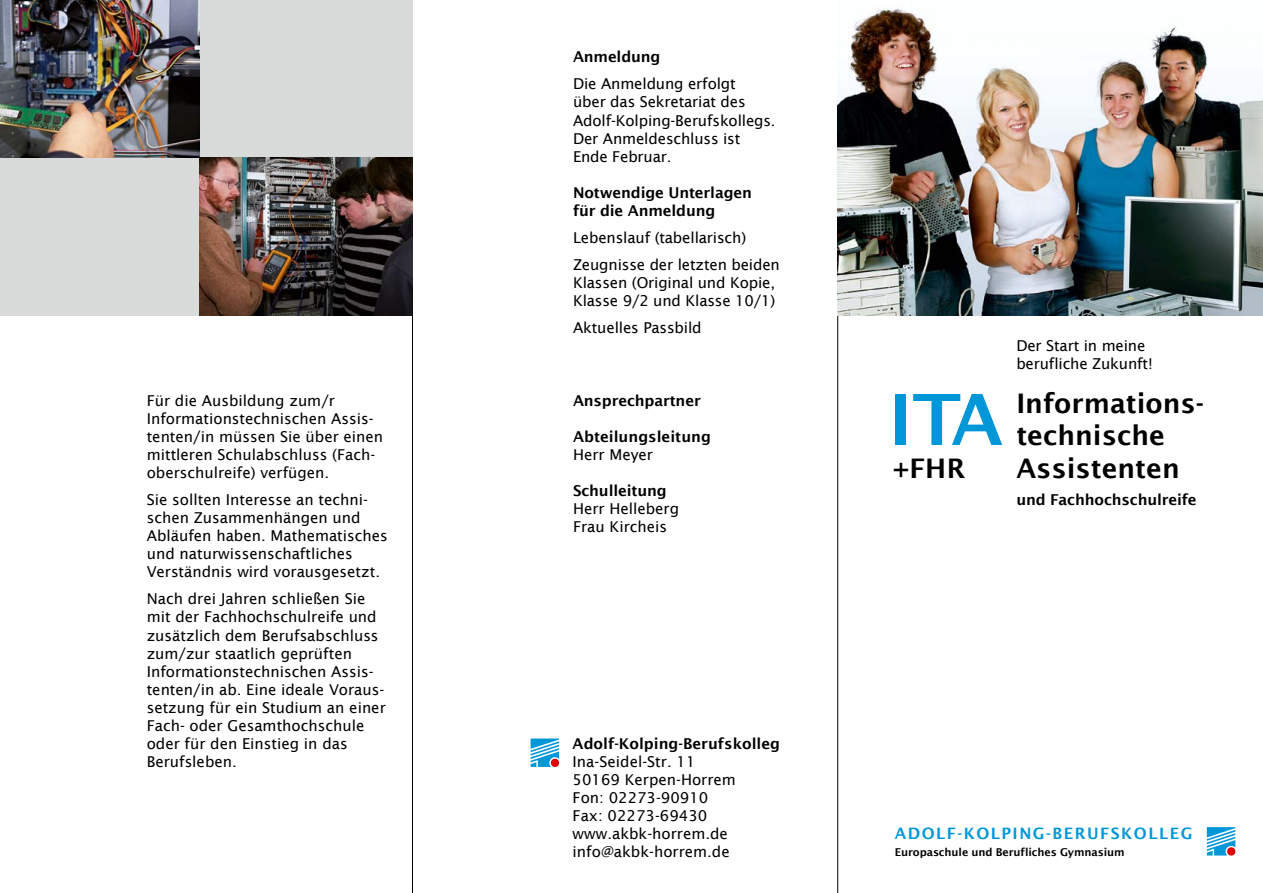
<style>
.page{position:relative;width:1263px;height:893px;background:#fff}
.page>*{position:absolute;margin:0;border:0;box-sizing:border-box;transform-origin:0 0}
.t1{font:600 70.5px "Lucida Sans";color:#0097d8}
.t2{font:600 27px/32.4px "Lucida Sans";color:#000}
.t3{font:600 15.75px "Lucida Sans";letter-spacing:.095em;color:#0097d8}
.t4{font:15px/18px "Lucida Sans";color:#000}
.t5{font:600 15px/18px "Lucida Sans";letter-spacing:-.01em;color:#000}
.t6{font:600 10.8px "Lucida Sans";letter-spacing:-.01em;color:#000}
</style>
<div class="page">
<svg style="left:1207px;top:827px;width:28px;height:29px"></svg>
<hr style="left:412px;top:1px;width:1px;height:892px;background:#000">
<hr style="left:837px;top:1px;width:1px;height:892px;background:#000">
<div style="left:0;top:0;width:412px;height:315px;background:#d9dada"></div>
<img style="left:200px;top:158px;width:212px;height:157px">
<img style="left:0;top:0;width:200px;height:158px">
<img style="left:838px;top:8px;width:425px;height:307px">
<svg style="left:531px;top:738px;width:28px;height:29px"></svg>
<p class="t4" style="left:147px;top:391px;width:238px">Für die Ausbildung zum/r<br>Informationstechnischen Assis&shy;tenten/in müssen Sie über einen mittleren Schulabschluss (Fach&shy;oberschulreife) verfügen.</p>
<p class="t4" style="left:147px;top:490px;width:243px">Sie sollten Interesse an techni&shy;schen Zusammenhängen und<br>Abläufen haben. Mathematisches und naturwissenschaftliches<br>Verständnis wird vorausgesetzt.</p>
<p class="t4" style="left:147px;top:590px;width:241px">Nach drei Jahren schließen Sie mit der Fachhochschulreife und zusätzlich dem Berufsabschluss zum/zur staatlich geprüften<br>Informationstechnischen Assis&shy;tenten/in ab. Eine ideale Voraus&shy;setzung für ein Studium an einer<br>Fach- oder Gesamthochschule oder für den Einstieg in das<br>Berufsleben.</p>
<p class="t5" style="left:573px;top:48px;width:89px">Anmeldung</p>
<p class="t4" style="left:573px;top:75px;width:204px">Die Anmeldung erfolgt<br>über das Sekretariat des<br>Adolf-Kolping-Berufskollegs.<br>Der Anmeldeschluss ist<br>Ende Februar.</p>
<p class="t5" style="left:573px;top:183px;width:180px">Notwendige Unterlagen für die Anmeldung</p>
<p class="t4" style="left:573px;top:224px;width:208px;line-height:27.2px">Lebenslauf (tabellarisch)<br>Zeugnisse der letzten beiden</p>
<p class="t4" style="left:573px;top:274px;width:204px">Klassen (Original und Kopie,<br>Klasse 9/2 und Klasse 10/1)</p>
<p class="t4" style="left:573px;top:319px;width:130px">Aktuelles Passbild</p>
<p class="t5" style="left:573px;top:391px;width:129px">Ansprechpartner</p>
<p class="t5" style="left:573px;top:427px;width:139px">Abteilungsleitung</p>
<p class="t4" style="left:573px;top:445px;width:81px">Herr Meyer</p>
<p class="t5" style="left:573px;top:482px;width:95px">Schulleitung</p>
<p class="t4" style="left:573px;top:500px;width:108px">Herr Helleberg<br>Frau Kircheis</p>
<p class="t5" style="left:573px;top:735px;width:209px">Adolf-Kolping-Berufskolleg</p>
<p class="t4" style="left:573px;top:753px;width:165px">Ina-Seidel-Str. 11<br>50169 Kerpen-Horrem<br>Fon: 02273-90910<br>Fax: 02273-69430 www.akbk-horrem.de info@akbk-horrem.de</p>
<h1 class="t1" style="left:889px;top:379px;width:115px">ITA</h1>
<h2 class="t2" style="left:892px;top:452px;width:74px">+FHR</h2>
<p class="t4" style="left:1016px;top:337px;width:138px">Der Start in meine berufliche Zukunft!</p>
<h2 class="t2" style="left:1016px;top:387px;width:187px">Informations&shy;technische<br>Assistenten</h2>
<p class="t5" style="left:1016px;top:490px;width:182px">und Fachhochschulreife</p>
<p class="t3" style="left:895px;top:824px;width:299px">ADOLF-KOLPING-BERUFSKOLLEG</p>
<p class="t6" style="left:895px;top:846px;width:231px">Europaschule und Berufliches Gymnasium</p>
</div>
